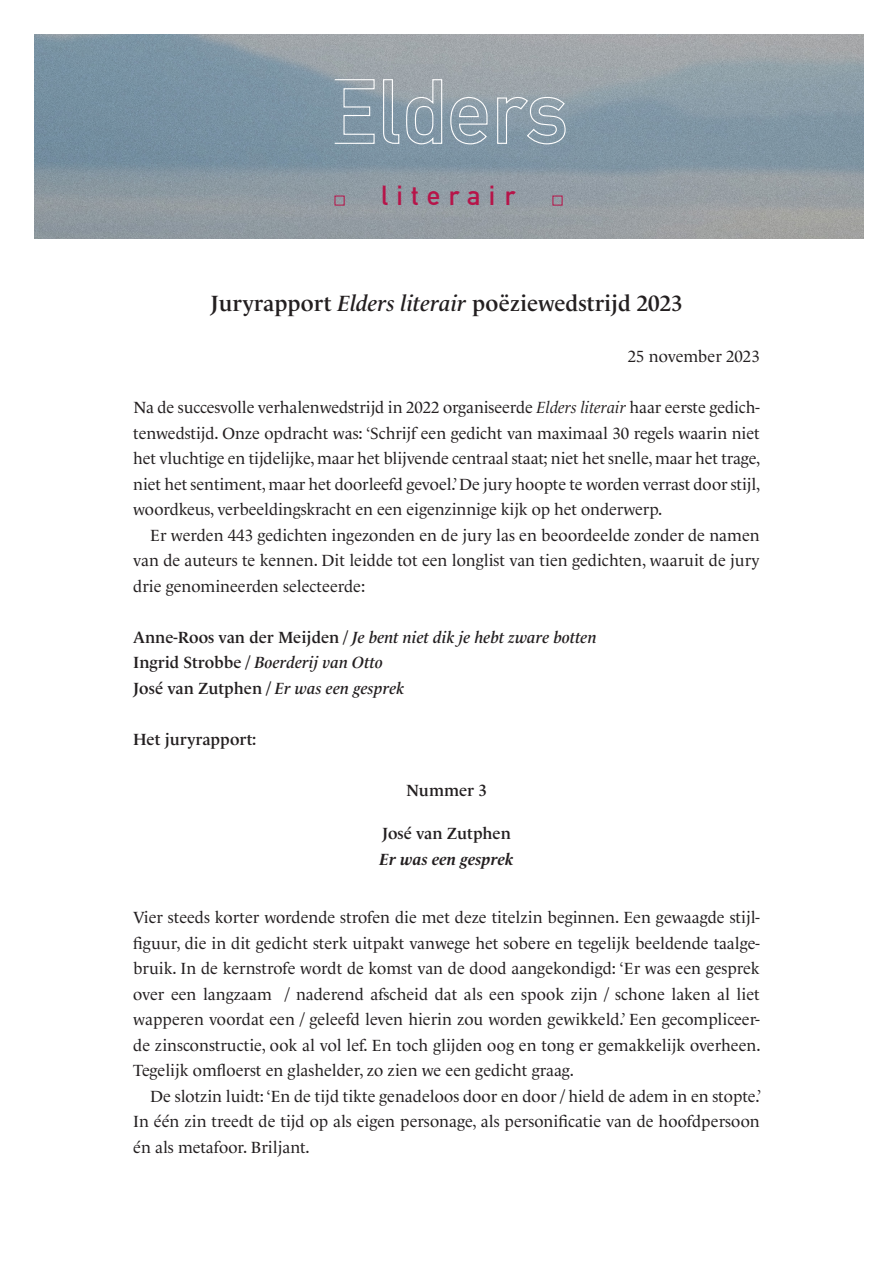
<style>
.page{position:relative;width:893px;height:1263px;background:#fff}
.page>*{position:absolute;margin:0;border:0;box-sizing:border-box;transform-origin:0 0}
.t1{font:700 27px "DIN Alternate";letter-spacing:.31em;color:#b71449}
.t2{font:600 22.5px "Le Monde Livre Std";color:#231f20}
.t3{font:16.5px/25.5px "Le Monde Livre Std";color:#231f20;text-align:justify}
.t4{font:italic 600 16.5px/25.5px "Le Monde Livre Std";color:#231f20}
.t5{font:600 16.5px "Le Monde Livre Std";color:#231f20}
.t6{font:italic 700 16.5px "Le Monde Livre Std";color:#231f20}
.s1{font-style:italic}
.s2{font-style:normal}
</style>
<div class="page">
<img style="left:35px;top:34px;width:828px;height:205px">
<svg style="left:334px;top:79px;width:232px;height:66px;background:#94a4af"></svg>
<div style="left:335px;top:196px;width:10px;height:9px;border:1px solid #b71449"></div>
<h1 class="t1" style="left:381px;top:175px;width:136px">literair</h1>
<h2 class="t2" style="left:210px;top:290px;width:474px">Juryrapport <span class="s1">Elders literair</span> poëziewedstrijd 2023</h2>
<p class="t3" style="left:628px;top:344px;width:133px">25 november 2023</p>
<p class="t3" style="left:133px;top:395px;width:629px">Na de succesvolle verhalenwedstrijd in 2022 organiseerde <span class="s1">Elders literair</span> haar eerste gedich&shy;tenwedstijd. Onze opdracht was: ‘Schrijf een gedicht van maximaal 30 regels waarin niet het vluchtige en tijdelijke, maar het blijvende centraal staat; niet het snelle, maar het trage, niet het sentiment, maar het doorleefd gevoel.’ De jury hoopte te worden verrast door stijl, woordkeus, verbeeldingskracht en een eigenzinnige kijk op het onderwerp.</p>
<p class="t3" style="left:133px;top:522px;width:628px;text-indent:17px">Er werden 443 gedichten ingezonden en de jury las en beoordeelde zonder de namen van de auteurs te kennen. Dit leidde tot een longlist van tien gedichten, waaruit de jury drie genomineerden selecteerde:</p>
<p class="t4" style="left:133px;top:624px;width:465px"><span class="s2">Anne-Roos van der Meijden /</span> Je bent niet dik je hebt zware botten<br><span class="s2">Ingrid Strobbe /</span> Boerderij van Otto<br><span class="s2">José van Zutphen /</span> Er was een gesprek</p>
<p class="t5" style="left:133px;top:729px;width:125px">Het juryrapport:</p>
<p class="t5" style="left:406px;top:780px;width:82px">Nummer 3</p>
<p class="t5" style="left:382px;top:824px;width:130px">José van Zutphen</p>
<p class="t6" style="left:379px;top:849px;width:135px">Er was een gesprek</p>
<p class="t3" style="left:133px;top:905px;width:629px">Vier steeds korter wordende strofen die met deze titelzin beginnen. Een gewaagde stijl&shy;figuur, die in dit gedicht sterk uitpakt vanwege het sobere en tegelijk beeldende taalge&shy;bruik. In de kernstrofe wordt de komst van de dood aangekondigd: ‘Er was een gesprek over een langzaam / naderend afscheid dat als een spook zijn / schone laken al liet wapperen voordat een / geleefd leven hierin zou worden gewikkeld.’ Een gecompliceer&shy;de zinsconstructie, ook al vol lef. En toch glijden oog en tong er gemakkelijk overheen.<br>Tegelijk omfloerst en glashelder, zo zien we een gedicht graag.</p>
<p class="t3" style="left:133px;top:1083px;width:630px;text-indent:17px">De slotzin luidt: ‘En de tijd tikte genadeloos door en door / hield de adem in en stopte.’ In één zin treedt de tijd op als eigen personage, als personificatie van de hoofdpersoon én als metafoor. Briljant.</p>
</div>
